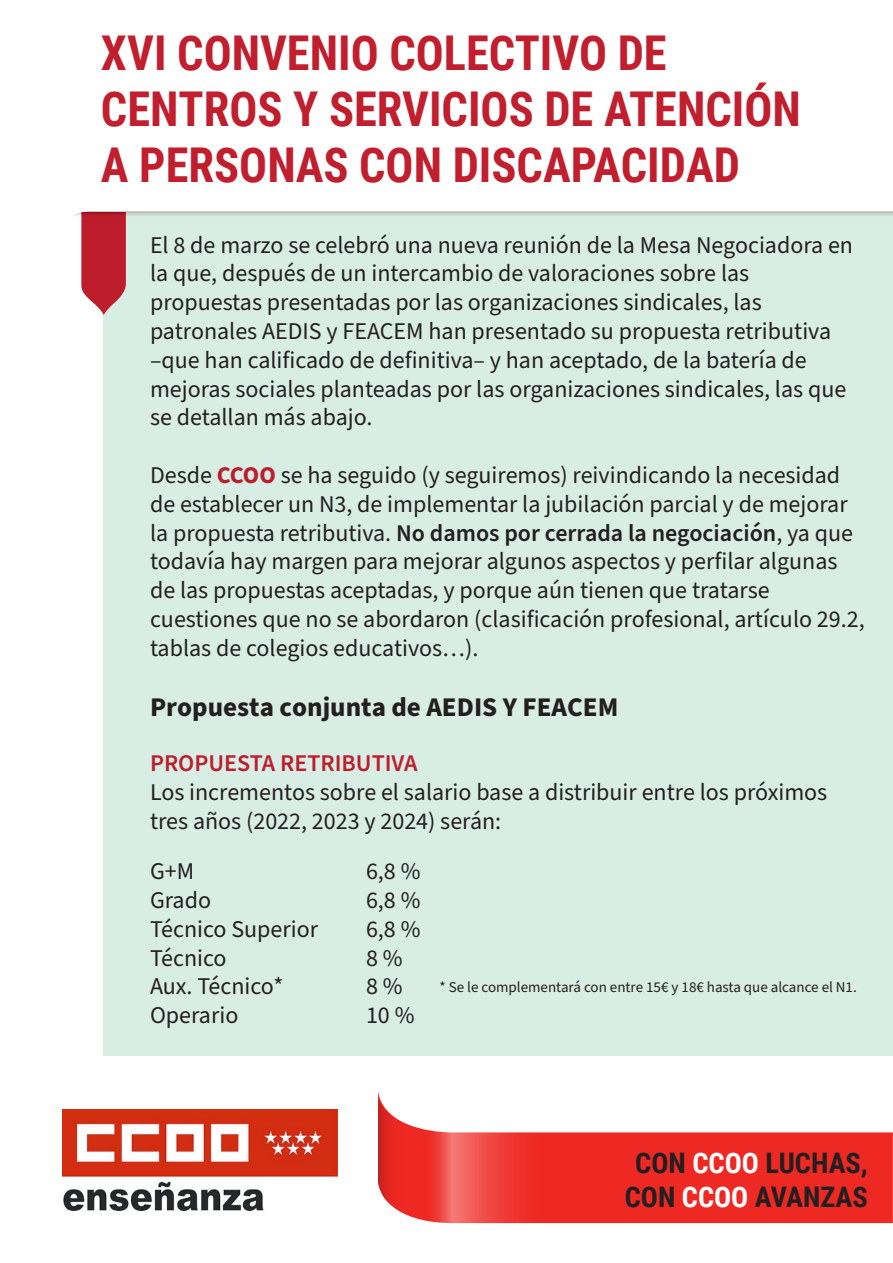
<style>
.page{position:relative;width:893px;height:1263px;background:#fff}
.page>*{position:absolute;margin:0;border:0;box-sizing:border-box;transform-origin:0 0}
.t1{font:700 48px/55.8px "Roboto Condensed";color:#c11f2e}
.t2{font:700 28.35px/34px "Roboto Condensed";color:#231f20;text-align:center}
.t3{font:700 27px "Source Sans Pro";color:#231f20}
.t4{font:24px/28.8px "Source Sans Pro";color:#231f20}
.t5{font:600 24px "Source Sans Pro";color:#be1d2c}
.t6{font:15px "Source Sans Pro";color:#231f20}
.s1{font-weight:700;color:#be1d2c}
.s2{font-weight:600}
.s3{color:#fff}
</style>
<div class="page">
<svg style="left:69px;top:1132px;width:824px;height:91px;background:#ef3e39"></svg>
<svg style="left:323px;top:1091px;width:244px;height:132px"></svg>
<svg style="left:103px;top:1026px;width:275px;height:154px"></svg>
<div style="left:104px;top:214px;width:789px;height:842px;background:#d8eee5"></div>
<svg style="left:74px;top:212px;width:819px;height:103px"></svg>
<img style="left:62px;top:1109px;width:275px;height:101px">
<h1 class="t1" style="left:101px;top:23px;width:701px">XVI CONVENIO COLECTIVO DE<br>CENTROS Y SERVICIOS DE ATENCIÓN<br>A PERSONAS CON DISCAPACIDAD</h1>
<p class="t4" style="left:150px;top:231px;width:704px">El 8 de marzo se celebró una nueva reunión de la Mesa Negociadora en la que, después de un intercambio de valoraciones sobre las propuestas presentadas por las organizaciones sindicales, las patronales AEDIS y FEACEM han presentado su propuesta retributiva –que han calificado de definitiva– y han aceptado, de la batería de mejoras sociales planteadas por las organizaciones sindicales, las que se detallan más abajo.</p>
<p class="t4" style="left:150px;top:461px;width:716px">Desde <span class="s1">CCOO</span> se ha seguido (y seguiremos) reivindicando la necesidad de establecer un N3, de implementar la jubilación parcial y de mejorar la propuesta retributiva. <span class="s2">No damos por cerrada la negociación</span>, ya que todavía hay margen para mejorar algunos aspectos y perfilar algunas de las propuestas aceptadas, y porque aún tienen que tratarse cuestiones que no se abordaron (clasificación profesional, artículo 29.2, tablas de colegios educativos…).</p>
<p class="t3" style="left:150px;top:689px;width:470px">Propuesta conjunta de AEDIS Y FEACEM</p>
<p class="t5" style="left:150px;top:747px;width:269px">PROPUESTA RETRIBUTIVA</p>
<p class="t4" style="left:150px;top:778px;width:679px">Los incrementos sobre el salario base a distribuir entre los próximos tres años (2022, 2023 y 2024) serán:</p>
<p class="t4" style="left:150px;top:857px;width:46px">G+M</p>
<p class="t4" style="left:366px;top:857px;width:56px">6,8 %</p>
<p class="t4" style="left:150px;top:886px;width:63px">Grado</p>
<p class="t4" style="left:366px;top:886px;width:56px">6,8 %</p>
<p class="t4" style="left:150px;top:915px;width:170px">Técnico Superior</p>
<p class="t4" style="left:366px;top:915px;width:56px">6,8 %</p>
<p class="t4" style="left:150px;top:944px;width:78px">Técnico</p>
<p class="t4" style="left:366px;top:944px;width:38px">8 %</p>
<p class="t4" style="left:150px;top:973px;width:135px">Aux. Técnico*</p>
<p class="t4" style="left:366px;top:973px;width:38px">8 %</p>
<p class="t4" style="left:150px;top:1001px;width:90px">Operario</p>
<p class="t4" style="left:366px;top:1001px;width:50px">10 %</p>
<p class="t6" style="left:440px;top:976px;width:419px">* Se le complementará con entre 15€ y 18€ hasta que alcance el N1.</p>
<p class="t2" style="left:625px;top:1145px;width:245px">CON <span class="s3">CCOO</span> LUCHAS,<br>CON <span class="s3">CCOO</span> AVANZAS</p>
</div>
